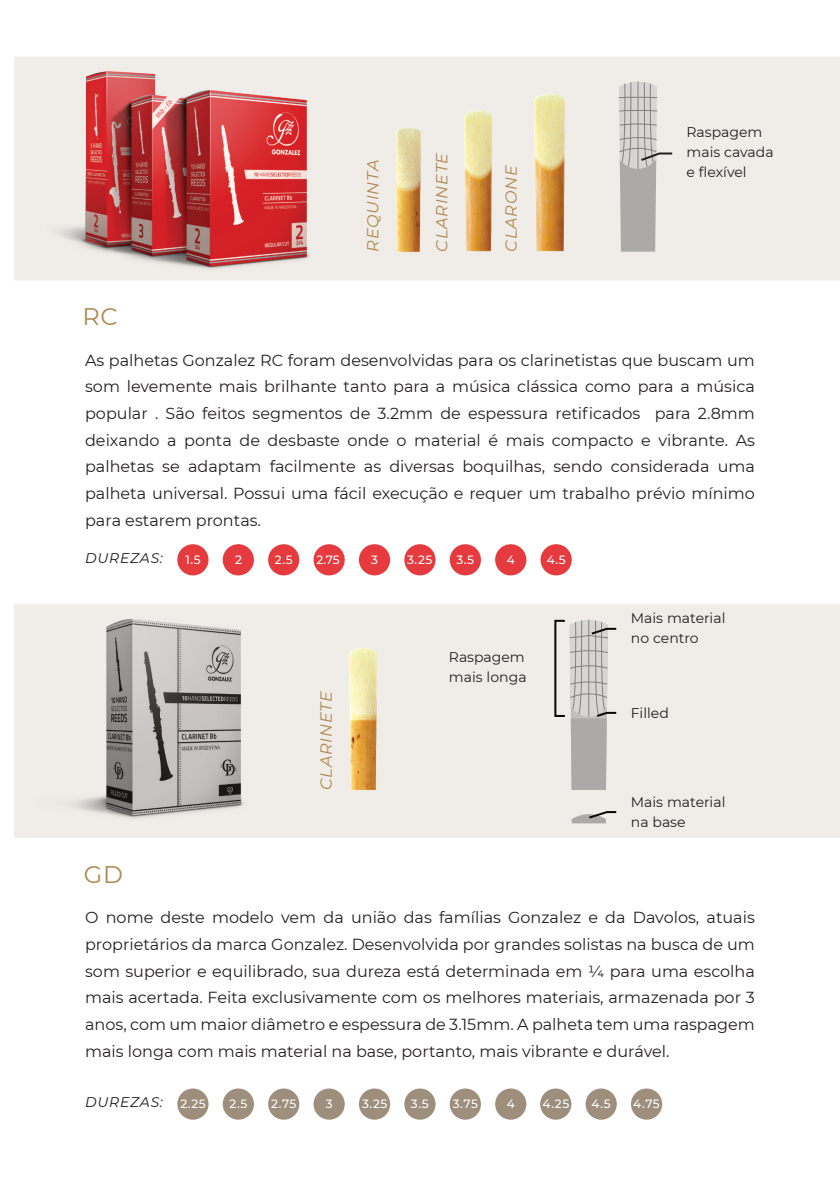
<style>
.page{position:relative;width:840px;height:1191px;background:#fff}
.page>*{position:absolute;margin:0;border:0;box-sizing:border-box;transform-origin:0 0}
.t1{font:24px "Montserrat";color:#af864b}
.t2{font:16px/26.6px "Montserrat";color:#231f20;text-align:justify}
.t3{font:italic 16px "Montserrat";letter-spacing:.05em;color:#af864b}
.t4{font:14px/20px "Montserrat";color:#231f20}
.t5{font:italic 14px "Montserrat";letter-spacing:.05em;color:#1d1918}
.t6{font:500 12px "Montserrat";letter-spacing:.03em;color:#fff}
</style>
<div class="page">
<div style="left:14px;top:604px;width:825px;height:234px;background:#f0ece8"></div>
<div style="left:177px;top:1088px;width:31px;height:31px;background:#9e8f7d;border-radius:50%"></div>
<div style="left:222px;top:1088px;width:32px;height:31px;background:#9e8f7d;border-radius:50%"></div>
<div style="left:268px;top:1088px;width:31px;height:31px;background:#9e8f7d;border-radius:50%"></div>
<div style="left:313px;top:1088px;width:31px;height:31px;background:#9e8f7d;border-radius:50%"></div>
<div style="left:359px;top:1088px;width:31px;height:31px;background:#9e8f7d;border-radius:50%"></div>
<div style="left:404px;top:1088px;width:31px;height:31px;background:#9e8f7d;border-radius:50%"></div>
<div style="left:449px;top:1088px;width:31px;height:31px;background:#9e8f7d;border-radius:50%"></div>
<div style="left:495px;top:1088px;width:31px;height:31px;background:#9e8f7d;border-radius:50%"></div>
<div style="left:540px;top:1088px;width:31px;height:31px;background:#9e8f7d;border-radius:50%"></div>
<div style="left:585px;top:1088px;width:31px;height:31px;background:#9e8f7d;border-radius:50%"></div>
<div style="left:630px;top:1088px;width:31px;height:31px;background:#9e8f7d;border-radius:50%"></div>
<img style="left:31px;top:619px;width:218px;height:204px">
<img style="left:348px;top:647px;width:29px;height:143px">
<div style="left:554px;top:620px;width:11px;height:97px;border:2px solid #080704"></div>
<svg style="left:568px;top:618px;width:50px;height:172px;background:#c9c7c5"></svg>
<svg style="left:571px;top:810px;width:47px;height:13px"></svg>
<div style="left:14px;top:56px;width:825px;height:224px;background:#f0ece8"></div>
<div style="left:177px;top:544px;width:31px;height:31px;background:#e53a3e;border-radius:50%"></div>
<div style="left:222px;top:544px;width:32px;height:31px;background:#e53a3e;border-radius:50%"></div>
<div style="left:268px;top:544px;width:31px;height:31px;background:#e53a3e;border-radius:50%"></div>
<div style="left:313px;top:544px;width:31px;height:31px;background:#e53a3e;border-radius:50%"></div>
<div style="left:359px;top:544px;width:31px;height:31px;background:#e53a3e;border-radius:50%"></div>
<div style="left:404px;top:544px;width:31px;height:31px;background:#e53a3e;border-radius:50%"></div>
<div style="left:449px;top:544px;width:31px;height:31px;background:#e53a3e;border-radius:50%"></div>
<div style="left:495px;top:544px;width:31px;height:31px;background:#e53a3e;border-radius:50%"></div>
<div style="left:540px;top:544px;width:31px;height:31px;background:#e53a3e;border-radius:50%"></div>
<img style="left:44px;top:56px;width:270px;height:216px">
<img style="left:395px;top:127px;width:26px;height:125px">
<img style="left:463px;top:110px;width:29px;height:142px">
<img style="left:533px;top:93px;width:32px;height:159px">
<svg style="left:617px;top:80px;width:56px;height:172px;background:#cdcac8"></svg>
<h1 class="t1" style="left:82px;top:302px;width:37px">RC</h1>
<p class="t3" style="left:363px;top:252px;width:94px;rotate:-90deg">REQUINTA</p>
<p class="t3" style="left:431px;top:252px;width:101px;rotate:-90deg">CLARINETE</p>
<p class="t3" style="left:501px;top:252px;width:88px;rotate:-90deg">CLARONE</p>
<p class="t4" style="left:686px;top:122px;width:89px">Raspagem mais cavada e flexível</p>
<p class="t2" style="left:85px;top:347px;width:671px">As palhetas Gonzalez RC foram desenvolvidas para os clarinetistas que buscam um som levemente mais brilhante tanto para a música clássica como para a música popular . São feitos segmentos de 3.2mm de espessura retificados para 2.8mm deixando a ponta de desbaste onde o material é mais compacto e vibrante. As palhetas se adaptam facilmente as diversas boquilhas, sendo considerada uma palheta universal. Possui uma fácil execução e requer um trabalho prévio mínimo para estarem prontas.</p>
<p class="t5" style="left:85px;top:549px;width:79px">DUREZAS:</p>
<p class="t6" style="left:185px;top:552px;width:17px">1.5</p>
<p class="t6" style="left:235px;top:552px;width:8px">2</p>
<p class="t6" style="left:275px;top:552px;width:19px">2.5</p>
<p class="t6" style="left:316px;top:552px;width:25px">2.75</p>
<p class="t6" style="left:371px;top:552px;width:8px">3</p>
<p class="t6" style="left:407px;top:552px;width:27px">3.25</p>
<p class="t6" style="left:456px;top:552px;width:19px">3.5</p>
<p class="t6" style="left:506px;top:552px;width:10px">4</p>
<p class="t6" style="left:546px;top:552px;width:21px">4.5</p>
<h1 class="t1" style="left:84px;top:859px;width:40px">GD</h1>
<p class="t3" style="left:316px;top:790px;width:101px;rotate:-90deg">CLARINETE</p>
<p class="t4" style="left:448px;top:646px;width:79px">Raspagem mais longa</p>
<p class="t4" style="left:630px;top:608px;width:96px">Mais material no centro</p>
<p class="t4" style="left:630px;top:703px;width:39px">Filled</p>
<p class="t4" style="left:630px;top:791px;width:96px">Mais material na base</p>
<p class="t2" style="left:85px;top:904px;width:671px">O nome deste modelo vem da união das famílias Gonzalez e da Davolos, atuais proprietários da marca Gonzalez. Desenvolvida por grandes solistas na busca de um som superior e equilibrado, sua dureza está determinada em ¼ para uma escolha mais acertada. Feita exclusivamente com os melhores materiais, armazenada por 3 anos, com um maior diâmetro e espessura de 3.15mm. A palheta tem uma raspagem mais longa com mais material na base, portanto, mais vibrante e durável.</p>
<p class="t5" style="left:85px;top:1093px;width:122px">DUREZAS: <sub>2.25</sub></p>
<p class="t6" style="left:229px;top:1096px;width:19px">2.5</p>
<p class="t6" style="left:271px;top:1096px;width:27px">2.75</p>
<p class="t6" style="left:326px;top:1096px;width:8px">3</p>
<p class="t6" style="left:362px;top:1096px;width:27px">3.25</p>
<p class="t6" style="left:410px;top:1096px;width:19px">3.5</p>
<p class="t6" style="left:452px;top:1096px;width:27px">3.75</p>
<p class="t6" style="left:506px;top:1096px;width:10px">4</p>
<p class="t6" style="left:542px;top:1096px;width:28px">4.25</p>
<p class="t6" style="left:591px;top:1096px;width:21px">4.5</p>
<p class="t6" style="left:633px;top:1096px;width:28px">4.75</p>
</div>
